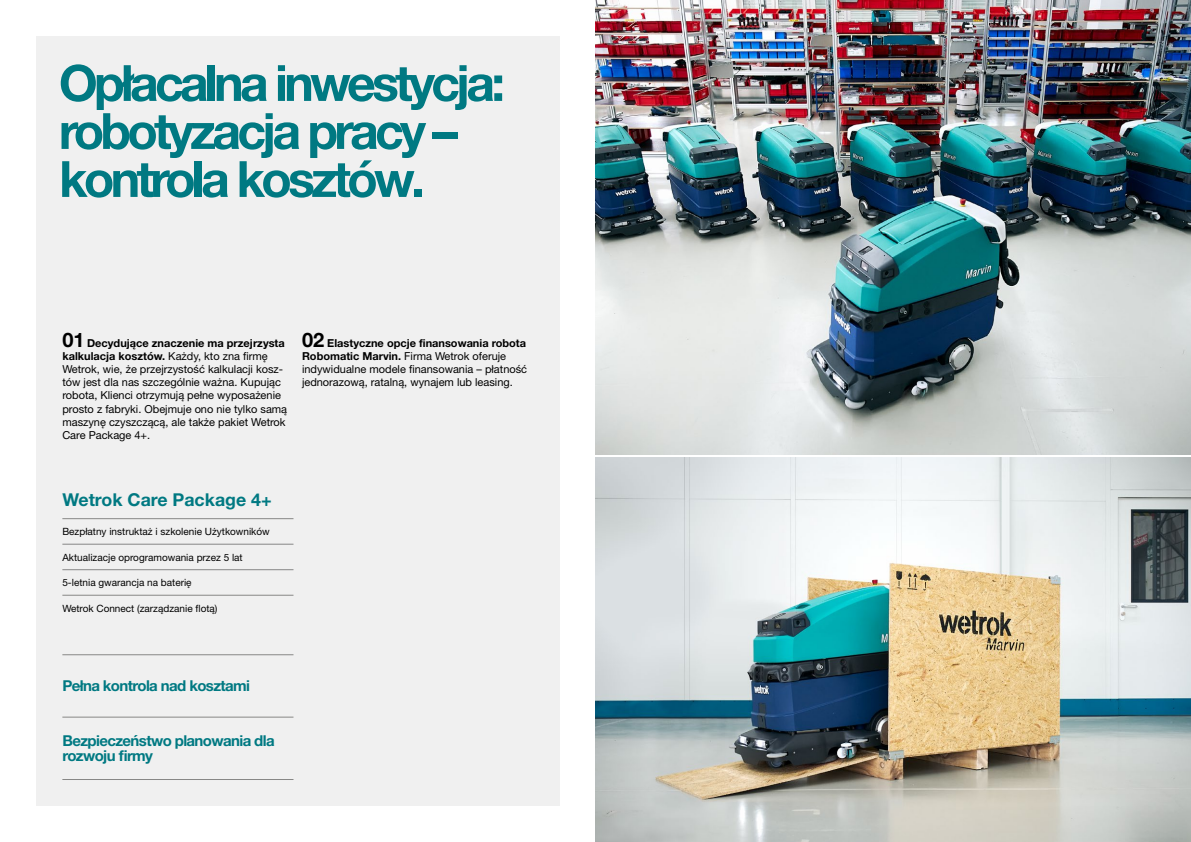
<style>
.page{position:relative;width:1191px;height:842px;background:#fff}
.page>*{position:absolute;margin:0;border:0;box-sizing:border-box;transform-origin:0 0}
.t1{font:700 50px/48px "Helvetica Neue LT Pro";letter-spacing:-.075em;color:#007982}
.t2{font:700 17.8px "Helvetica Neue LT Pro";color:#007982}
.t3{font:700 15px/15px "Helvetica Neue LT Pro";letter-spacing:-.04em;color:#007982}
.t4{font:11px/13.2px "Helvetica Neue LT Pro";color:#000}
.t5{font:10px "Helvetica Neue LT Pro";color:#000}
.s1{font-weight:700;font-size:20px}
.s2{font-weight:700}
</style>
<div class="page">
<div style="left:36px;top:36px;width:523px;height:770px;background:#f0f0f0"></div>
<img style="left:595px;top:457px;width:596px;height:385px">
<img style="left:595px;top:0;width:596px;height:454px">
<hr style="left:62px;top:655px;width:231px;height:1px;background:#878786">
<hr style="left:62px;top:717px;width:231px;height:1px;background:#878786">
<hr style="left:62px;top:779px;width:231px;height:1px;background:#878786">
<hr style="left:62px;top:518px;width:231px;height:1px;background:#878786">
<hr style="left:62px;top:544px;width:231px;height:1px;background:#878786">
<hr style="left:62px;top:569px;width:231px;height:1px;background:#878786">
<hr style="left:62px;top:595px;width:231px;height:1px;background:#878786">
<p class="t1" style="left:59px;top:58px;width:448px">Opłacalna inwestycja: robotyzacja pracy – kontrola kosztów.</p>
<p class="t4" style="left:62px;top:336px;width:226px"><span class="s1">01</span> <span class="s2">Decydujące znaczenie ma przejrzysta kalkulacja kosztów.</span> Każdy, kto zna firmę Wetrok, wie, że przejrzystość kalkulacji kosz&shy;tów jest dla nas szczególnie ważna. Kupując robota, Klienci otrzymują pełne wyposażenie prosto z fabryki. Obejmuje ono nie tylko samą maszynę czyszczącą, ale także pakiet Wetrok Care Package 4+.</p>
<p class="t4" style="left:302px;top:336px;width:227px"><span class="s1">02</span> <span class="s2">Elastyczne opcje finansowania robota Robomatic Marvin.</span> Firma Wetrok oferuje indywidualne modele finansowania – płatność jednorazową, ratalną, wynajem lub leasing.</p>
<p class="t2" style="left:62px;top:488px;width:211px">Wetrok Care Package 4+</p>
<p class="t5" style="left:62px;top:525px;width:209px">Bezpłatny instruktaż i szkolenie Użytkowników</p>
<p class="t5" style="left:62px;top:551px;width:182px">Aktualizacje oprogramowania przez 5 lat</p>
<p class="t5" style="left:62px;top:576px;width:131px">5-letnia gwarancja na baterię</p>
<p class="t5" style="left:62px;top:602px;width:157px">Wetrok Connect (zarządzanie flotą)</p>
<p class="t3" style="left:62px;top:678px;width:189px">Pełna kontrola nad kosztami</p>
<p class="t3" style="left:62px;top:733px;width:214px">Bezpieczeństwo planowania dla rozwoju firmy</p>
</div>
